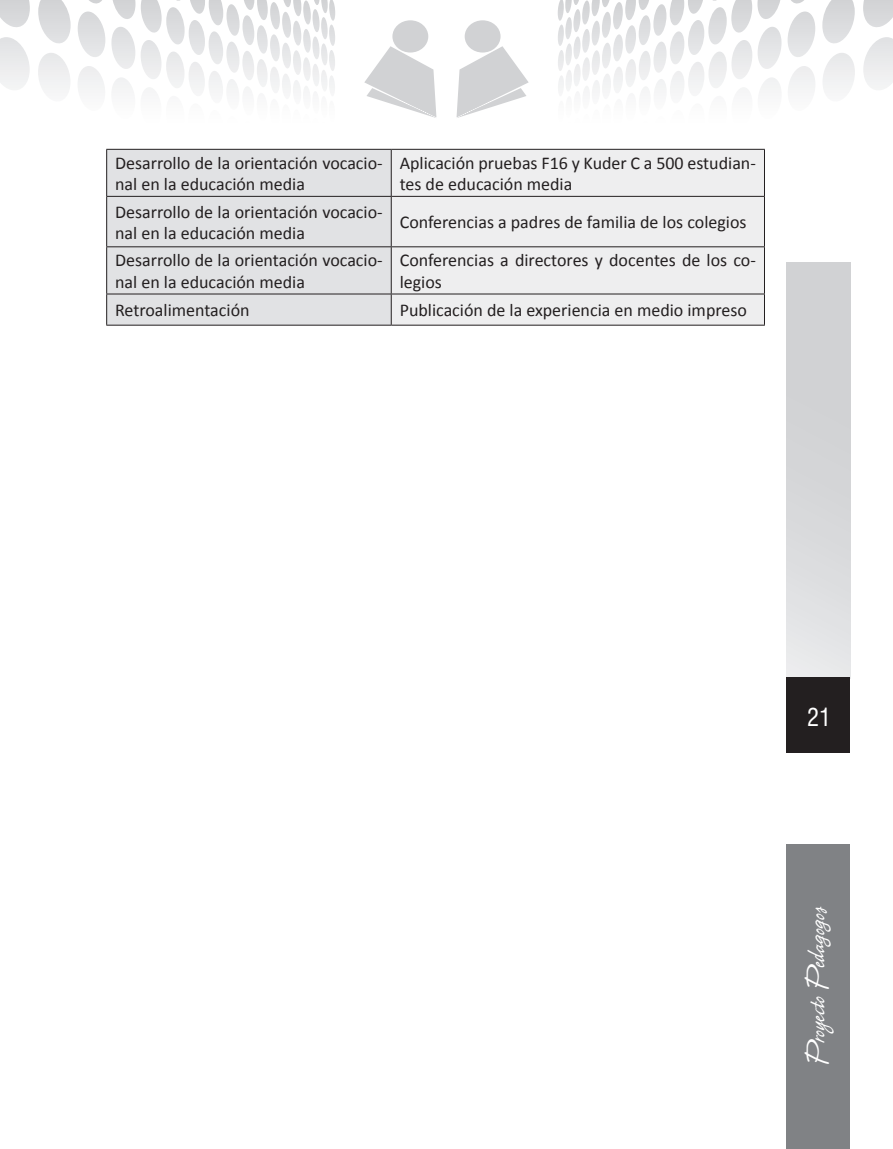
<style>
.page{position:relative;width:893px;height:1149px;background:#fff}
.page>*{position:absolute;margin:0;border:0;box-sizing:border-box;transform-origin:0 0}
.t1{font:27px "CAC Leslie";color:#fff}
.t2{font:condensed 24px "Swiss 721 BT";color:#fff}
.t3{font:18px/21.6px "Calibri";color:#231f20}
</style>
<div class="page">
<svg style="left:0;top:0;width:1px;height:82px"></svg>
<div style="left:786px;top:263px;width:64px;height:414px;background:linear-gradient(to bottom,#cbccce,#e3e4e6)"></div>
<div style="left:786px;top:676px;width:64px;height:76px;background:#231f20"></div>
<div style="left:786px;top:843px;width:64px;height:305px;background:#808285"></div>
<svg style="left:38px;top:0;width:855px;height:118px"></svg>
<div style="left:107px;top:150px;width:284px;height:175px;background:#e1e2e4"></div>
<div style="left:392px;top:150px;width:372px;height:175px;background:#eeeeef"></div>
<hr style="left:106px;top:149px;width:285px;height:1px;background:#231f20">
<hr style="left:106px;top:150px;width:1px;height:46px;background:#231f20">
<hr style="left:391px;top:149px;width:374px;height:1px;background:#231f20">
<hr style="left:391px;top:150px;width:1px;height:46px;background:#231f20">
<hr style="left:764px;top:150px;width:1px;height:46px;background:#231f20">
<hr style="left:106px;top:196px;width:285px;height:1px;background:#231f20">
<hr style="left:106px;top:197px;width:1px;height:49px;background:#231f20">
<hr style="left:391px;top:196px;width:374px;height:1px;background:#231f20">
<hr style="left:391px;top:197px;width:1px;height:49px;background:#231f20">
<hr style="left:764px;top:197px;width:1px;height:49px;background:#231f20">
<hr style="left:106px;top:246px;width:285px;height:1px;background:#231f20">
<hr style="left:106px;top:247px;width:1px;height:46px;background:#231f20">
<hr style="left:391px;top:246px;width:374px;height:1px;background:#231f20">
<hr style="left:391px;top:247px;width:1px;height:46px;background:#231f20">
<hr style="left:764px;top:247px;width:1px;height:46px;background:#231f20">
<hr style="left:106px;top:293px;width:285px;height:1px;background:#231f20">
<hr style="left:106px;top:294px;width:1px;height:31px;background:#231f20">
<hr style="left:391px;top:293px;width:374px;height:1px;background:#231f20">
<hr style="left:391px;top:294px;width:1px;height:31px;background:#231f20">
<hr style="left:764px;top:294px;width:1px;height:31px;background:#231f20">
<hr style="left:106px;top:325px;width:285px;height:1px;background:#231f20">
<hr style="left:391px;top:325px;width:374px;height:1px;background:#231f20">
<p class="t3" style="left:115px;top:151px;width:269px">Desarrollo de la orientación vocacio&shy;nal en la educación media</p>
<p class="t3" style="left:400px;top:151px;width:358px">Aplicación pruebas F16 y Kuder C a 500 estudian&shy;tes de educación media</p>
<p class="t3" style="left:115px;top:200px;width:269px">Desarrollo de la orientación vocacio&shy;nal en la educación media</p>
<p class="t3" style="left:400px;top:211px;width:348px">Conferencias a padres de familia de los colegios</p>
<p class="t3" style="left:115px;top:249px;width:269px">Desarrollo de la orientación vocacio&shy;nal en la educación media</p>
<p class="t3" style="left:400px;top:249px;width:358px">Conferencias a directores y docentes de los co&shy;legios</p>
<p class="t3" style="left:115px;top:298px;width:136px">Retroalimentación</p>
<p class="t3" style="left:400px;top:298px;width:349px">Publicación de la experiencia en medio impreso</p>
<h2 class="t2" style="left:807px;top:702px;width:25px">21</h2>
<h1 class="t1" style="left:801px;top:1063px;width:159px;rotate:-90deg">Proyecto Pedagogos</h1>
</div>
